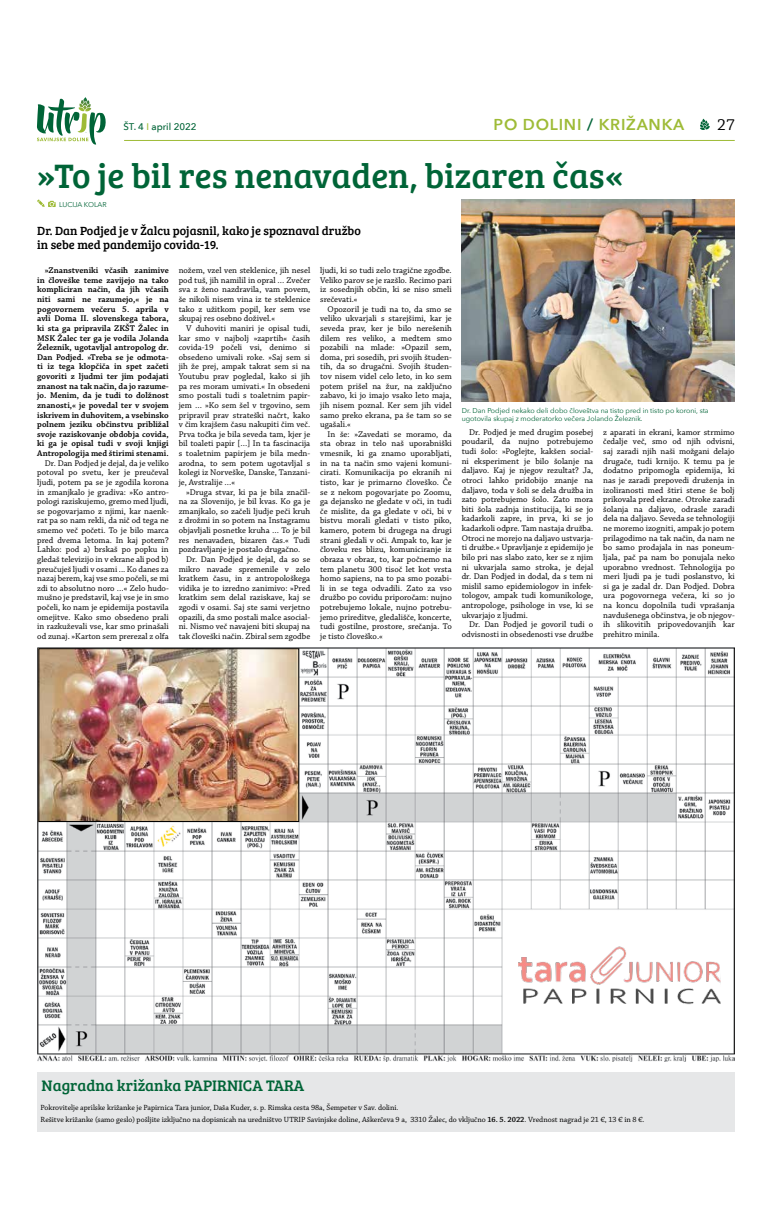
<style>
.page{position:relative;width:772px;height:1218px;background:#fff}
.page>*{position:absolute;margin:0;border:0;box-sizing:border-box;transform-origin:0 0}
.t1{font:35px "Bree Serif";color:#006437}
.t2{font:16.62px "Chaparral Pro";color:#000}
.t3{font:15.75px "Bree Serif";color:#006437}
.t4{font:600 15.75px "Avenir Next";letter-spacing:.05em;color:#9ebb36}
.t5{font:12.25px/14px "Bree Serif";color:#000}
.t6{font:500 9.62px "Avenir Next";color:#006437}
.t7{font:8.75px/9.6px "Chaparral Pro";color:#000;text-align:justify}
.t8{font:600 8.75px/9.6px "Chaparral Pro";color:#000;text-align:justify}
.t9{font:7.88px/12.1px "Chaparral Pro";letter-spacing:-.005em;color:#000}
.t10{font:7px/7.9px "Avenir Next";color:#006437}
.s1{color:#9ebb36}
.s2{color:#006437}
.s3{font-weight:600}
</style>
<div class="page">
<svg style="left:700px;top:119px;width:9px;height:11px"></svg>
<hr style="left:124px;top:140px;width:610px;height:1px;background:#9ebb36">
<svg style="left:37px;top:97px;width:69px;height:48px"></svg>
<div style="left:37px;top:1072px;width:698px;height:59px;background:#e6e7e8"></div>
<img style="left:38px;top:648px;width:696px;height:414px">
<svg style="left:37px;top:199px;width:19px;height:8px"></svg>
<img style="left:461px;top:200px;width:273px;height:201px">
<img style="left:518px;top:945px;width:202px;height:63px">
<img style="left:41px;top:650px;width:256px;height:169px">
<div style="left:39px;top:648px;width:260px;height:173px;border:1px solid #000"></div>
<p class="t6" style="left:124px;top:119px;width:74px">ŠT. 4 <span class="s1">I</span> april 2022</p>
<h3 class="t4" style="left:493px;top:111px;width:192px">PO DOLINI <span class="s2">/</span> KRIŽANKA</h3>
<h2 class="t2" style="left:717px;top:116px;width:19px">27</h2>
<h1 class="t1" style="left:37px;top:150px;width:587px">»To je bil res nenavaden, bizaren čas«</h1>
<p class="t10" style="left:59px;top:200px;width:49px">LUCIJA KOLAR</p>
<h3 class="t5" style="left:37px;top:223px;width:325px">Dr. Dan Podjed je v Žalcu pojasnil, kako je spoznaval družbo in sebe med pandemijo covida-19.</h3>
<p class="t8" style="left:37px;top:266px;width:133px;text-indent:7px">»Znanstveniki včasih zanimive in človeške teme zavijejo na tako kompliciran način, da jih včasih niti sami ne razumejo,« je na pogovornem večeru 5. aprila v avli Doma II. slovenskega tabora, ki sta ga pripravila ZKŠT Žalec in MSK Žalec ter ga je vodila Jolanda Železnik, ugotavljal antropolog dr.<br>Dan Podjed. »Treba se je odmota&shy;ti iz tega klopčiča in spet začeti govoriti z ljudmi ter jim podajati znanost na tak način, da jo razume&shy;jo. Menim, da je tudi to dolžnost znanosti,« je povedal ter v svojem iskrivem in duhovitem, a vsebinsko polnem jeziku občinstvu približal svoje raziskovanje obdobja covida, ki ga je opisal tudi v svoji knjigi Antropologija med štirimi stenami.</p>
<p class="t7" style="left:37px;top:458px;width:133px;text-indent:7px">Dr. Dan Podjed je dejal, da je veliko potoval po svetu, ker je preučeval ljudi, potem pa se je zgodila korona in zmanjkalo je gradiva: »Ko antro&shy;pologi raziskujemo, gremo med ljudi, se pogovarjamo z njimi, kar naenk&shy;rat pa so nam rekli, da nič od tega ne smemo več početi. To je bilo marca pred dvema letoma. In kaj potem?<br>Lahko: pod a) brskaš po popku in gledaš televizijo in v ekrane ali pod b) preučuješ ljudi v osami ... Ko danes za nazaj berem, kaj vse smo počeli, se mi zdi to absolutno noro …« Zelo hudo&shy;mušno je predstavil, kaj vse je in smo počeli, ko nam je epidemija postavila omejitve. Kako smo obsedeno prali in razkuževali vse, kar smo prinašali od zunaj. »Karton sem prerezal z olfa</p>
<p class="t7" style="left:179px;top:266px;width:133px">nožem, vzel ven steklenice, jih nesel pod tuš, jih namilil in opral … Zvečer sva z ženo nazdravila, vam povem, še nikoli nisem vina iz te steklenice tako z užitkom popil, ker sem vse skupaj res osebno doživel.«</p>
<p class="t7" style="left:179px;top:324px;width:133px;text-indent:7px">V duhoviti maniri je opisal tudi, kar smo v najbolj »zaprtih« časih covida-19 počeli vsi, denimo si obsedeno umivali roke. »Saj sem si jih že prej, ampak takrat sem si na Youtubu prav pogledal, kako si jih pa res moram umivati.« In obsedeni smo postali tudi s toaletnim papir&shy;jem … »Ko sem šel v trgovino, sem pripravil prav strateški načrt, kako v čim krajšem času nakupiti čim več.<br>Prva točka je bila seveda tam, kjer je bil toaleti papir […] In ta fascinacija s toaletnim papirjem je bila medn&shy;arodna, to sem potem ugotavljal s kolegi iz Norveške, Danske, Tanzani&shy;je, Avstralije …«</p>
<p class="t7" style="left:179px;top:487px;width:133px;text-indent:7px">»Druga stvar, ki pa je bila značil&shy;na za Slovenijo, je bil kvas. Ko ga je zmanjkalo, so začeli ljudje peči kruh z drožmi in so potem na Instagramu objavljali posnetke kruha … To je bil res nenavaden, bizaren čas.« Tudi pozdravljanje je postalo drugačno.</p>
<p class="t7" style="left:179px;top:555px;width:133px;text-indent:7px">Dr. Dan Podjed je dejal, da so se mikro navade spremenile v zelo kratkem času, in z antropološkega vidika je to izredno zanimivo: »Pred kratkim sem delal raziskave, kaj se zgodi v osami. Saj ste sami verjetno opazili, da smo postali malce asocial&shy;ni. Nismo več navajeni biti skupaj na tak človeški način. Zbiral sem zgodbe</p>
<p class="t7" style="left:320px;top:266px;width:133px">ljudi, ki so tudi zelo tragične zgodbe.<br>Veliko parov se je razšlo. Recimo pari iz sosednjih občin, ki se niso smeli srečevati.«</p>
<p class="t7" style="left:320px;top:304px;width:133px;text-indent:7px">Opozoril je tudi na to, da smo se veliko ukvarjali s starejšimi, kar je seveda prav, ker je bilo nerešenih dilem res veliko, a medtem smo pozabili na mlade: »Opazil sem, doma, pri sosedih, pri svojih študen&shy;tih, da so drugačni. Svojih študen&shy;tov nisem videl celo leto, in ko sem potem prišel na žur, na zaključno zabavo, ki jo imajo vsako leto maja, jih nisem poznal. Ker sem jih videl samo preko ekrana, pa še tam so se ugašali.«</p>
<p class="t7" style="left:320px;top:430px;width:133px;text-indent:7px">In še: »Zavedati se moramo, da sta obraz in telo naš uporabniški vmesnik, ki ga znamo uporabljati, in na ta način smo vajeni komuni&shy;cirati. Komunikacija po ekranih ni tisto, kar je primarno človeško. Če se z nekom pogovarjate po Zoomu, ga dejansko ne gledate v oči, in tudi če mislite, da ga gledate v oči, bi v bistvu morali gledati v tisto piko, kamero, potem bi drugega na drugi strani gledali v oči. Ampak to, kar je človeku res blizu, komuniciranje iz obraza v obraz, to, kar počnemo na tem planetu 300 tisoč let kot vrsta homo sapiens, na to pa smo pozabi&shy;li in se tega odvadili. Zato za vso družbo po covidu priporočam: nujno potrebujemo lokale, nujno potrebu&shy;jemo prireditve, gledališče, koncerte, tudi gostilne, prostore, srečanja. To je tisto človeško.«</p>
<p class="t7" style="left:461px;top:428px;width:133px;text-indent:7px">Dr. Podjed je med drugim posebej poudaril, da nujno potrebujemo tudi šolo: »Poglejte, kakšen social&shy;ni eksperiment je bilo šolanje na daljavo. Kaj je njegov rezultat? Ja, otroci lahko pridobijo znanje na daljavo, toda v šoli se dela družba in zato potrebujemo šolo. Zato mora biti šola zadnja institucija, ki se jo kadarkoli zapre, in prva, ki se jo kadarkoli odpre. Tam nastaja družba.<br>Otroci ne morejo na daljavo ustvarja&shy;ti družbe.« Upravljanje z epidemijo je bilo pri nas slabo zato, ker se z njim ni ukvarjala samo stroka, je dejal dr. Dan Podjed in dodal, da s tem ni mislil samo epidemiologov in infek&shy;tologov, ampak tudi komunikologe, antropologe, psihologe in vse, ki se ukvarjajo z ljudmi.</p>
<p class="t10" style="left:461px;top:406px;width:248px">Dr. Dan Podjed nekako deli dobo človeštva na tisto pred in tisto po koroni, sta ugotovila skupaj z moderatorko večera Jolando Železnik.</p>
<p class="t7" style="left:603px;top:428px;width:133px">z aparati in ekrani, kamor strmimo čedalje več, smo od njih odvisni, saj zaradi njih naši možgani delajo drugače, tudi krnijo. K temu pa je dodatno pripomogla epidemija, ki nas je zaradi prepovedi druženja in izoliranosti med štiri stene še bolj prikovala pred ekrane. Otroke zaradi šolanja na daljavo, odrasle zaradi dela na daljavo. Seveda se tehnologiji ne moremo izogniti, ampak jo potem prilagodimo na tak način, da nam ne bo samo prodajala in nas poneum&shy;ljala, pač pa nam bo ponujala neko uporabno vrednost. Tehnologija po meri ljudi pa je tudi poslanstvo, ki si ga je zadal dr. Dan Podjed. Dobra ura pogovornega večera, ki so jo na koncu dopolnila tudi vprašanja navdušenega občinstva, je ob njegov&shy;ih slikovitih pripovedovanjih kar prehitro minila.</p>
<p class="t7" style="left:461px;top:620px;width:133px;text-align:right">Dr. Dan Podjed je govoril tudi o odvisnosti in obsedenosti vse družbe</p>
<h3 class="t3" style="left:42px;top:1074px;width:264px">Nagradna križanka PAPIRNICA TARA</h3>
<p class="t9" style="left:41px;top:1102px;width:605px">Pokrovitelje aprilske križanke je Papirnica Tara junior, Daša Kuder, s. p. Rimska cesta 98a, Šempeter v Sav. dolini.<br>Rešitve križanke (samo geslo) pošljite izključno na dopisnicah na uredništvo UTRIP Savinjske doline, Aškerčeva 9 a, 3310 Žalec, do vključno <span class="s3">16. 5. 2022</span>. Vrednost nagrad je 21 €, 13 € in 8 €.</p>
</div>
